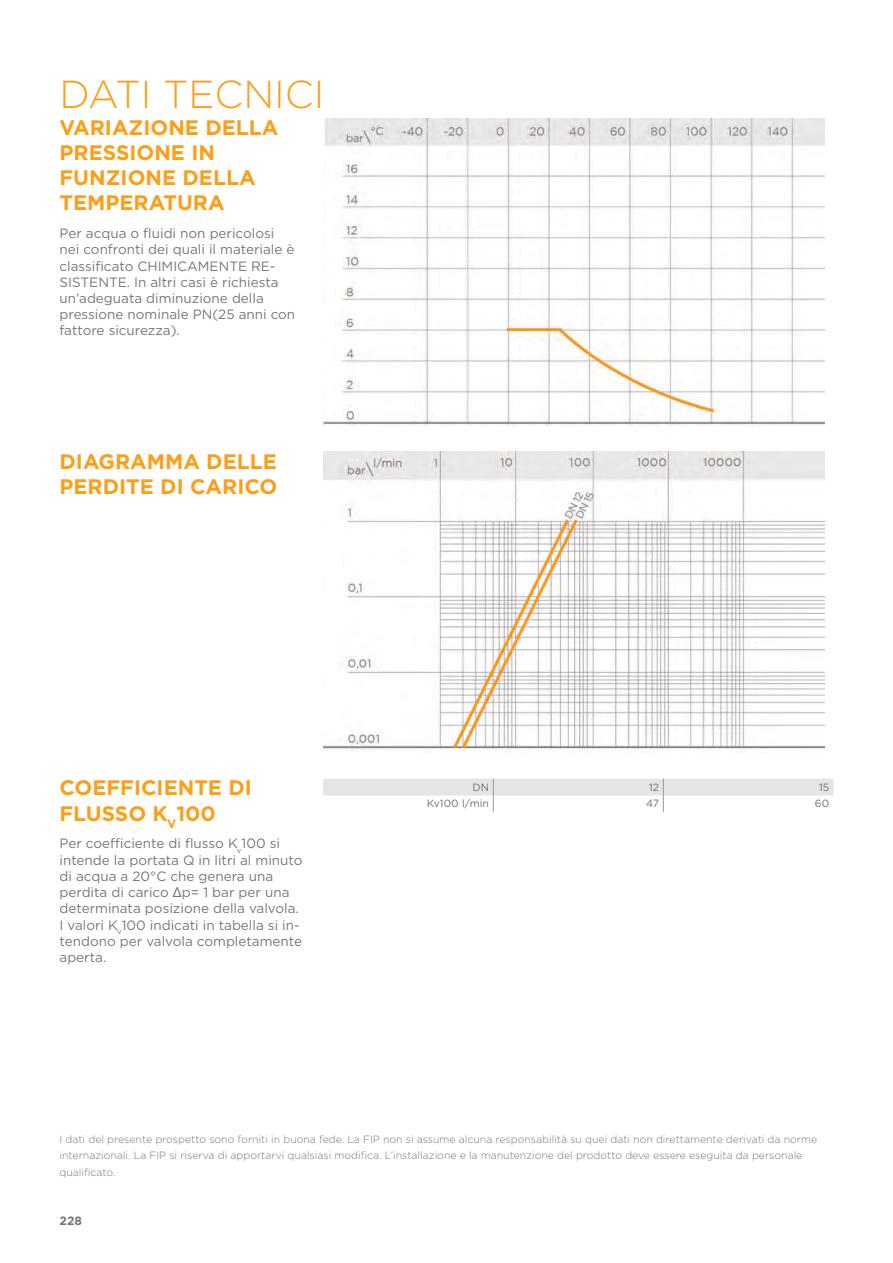
<style>
.page{position:relative;width:893px;height:1263px;background:#fff}
.page>*{position:absolute;margin:0;border:0;box-sizing:border-box;transform-origin:0 0}
.t1{font:300 39px "Gotham";color:#fc9f18}
.t2{font:700 21px/25.2px "Gotham";color:#fc9f18}
.t3{font:13.5px/16.2px "Gotham";color:#787776}
.t4{font:700 12px "Gotham";color:#787776}
.t5{font:300 10.5px/16.5px "Gotham";color:#787776}
.t6{font:10.5px "Gotham";color:#727071}
.s1{font-family:"Arial"}
</style>
<div class="page">
<img style="left:323px;top:118px;width:502px;height:308px">
<img style="left:323px;top:452px;width:502px;height:301px">
<svg style="left:323px;top:779px;width:510px;height:33px"></svg>
<h1 class="t1" style="left:60px;top:70px;width:230px">Dati tecnici</h1>
<h2 class="t2" style="left:60px;top:115px;width:220px">VARIAZIONE DELLA<br>PRESSIONE IN<br>FUNZIONE DELLA<br>TEMPERATURA</h2>
<p class="t3" style="left:60px;top:225px;width:237px">Per acqua o fluidi non pericolosi nei confronti dei quali il materiale è classificato CHIMICAMENTE RE-<br>SISTENTE. In altri casi è richiesta un’adeguata diminuzione della pressione nominale PN(25 anni con fattore sicurezza).</p>
<h2 class="t2" style="left:60px;top:448px;width:219px">DIAGRAMMA DELLE<br>PERDITE DI CARICO</h2>
<h2 class="t2" style="left:60px;top:775px;width:194px">COEFFICIENTE DI<br>FLUSSO K<sub>V</sub>100</h2>
<p class="t3" style="left:60px;top:835px;width:245px">Per coefficiente di flusso K<sub>v</sub>100 si intende la portata Q in litri al minuto di acqua a 20°C che genera una perdita di carico <span class="s1">Δ</span>p= 1 bar per una determinata posizione della valvola.<br>I valori K<sub>v</sub>100 indicati in tabella si in&shy;tendono per valvola completamente aperta.</p>
<p class="t6" style="left:472px;top:781px;width:18px">DN</p>
<p class="t6" style="left:649px;top:781px;width:12px">12</p>
<p class="t6" style="left:819px;top:781px;width:12px">15</p>
<p class="t6" style="left:427px;top:797px;width:64px">Kv100 l/min</p>
<p class="t6" style="left:646px;top:797px;width:14px">47</p>
<p class="t6" style="left:815px;top:797px;width:16px">60</p>
<p class="t5" style="left:60px;top:1130px;width:759px">I dati del presente prospetto sono forniti in buona fede. La FIP non si assume alcuna responsabilità su quei dati non direttamente derivati da norme internazionali. La FIP si riserva di apportarvi qualsiasi modifica. L’installazione e la manutenzione del prodotto deve essere eseguita da personale qualificato.</p>
<p class="t4" style="left:60px;top:1212px;width:24px">228</p>
</div>
